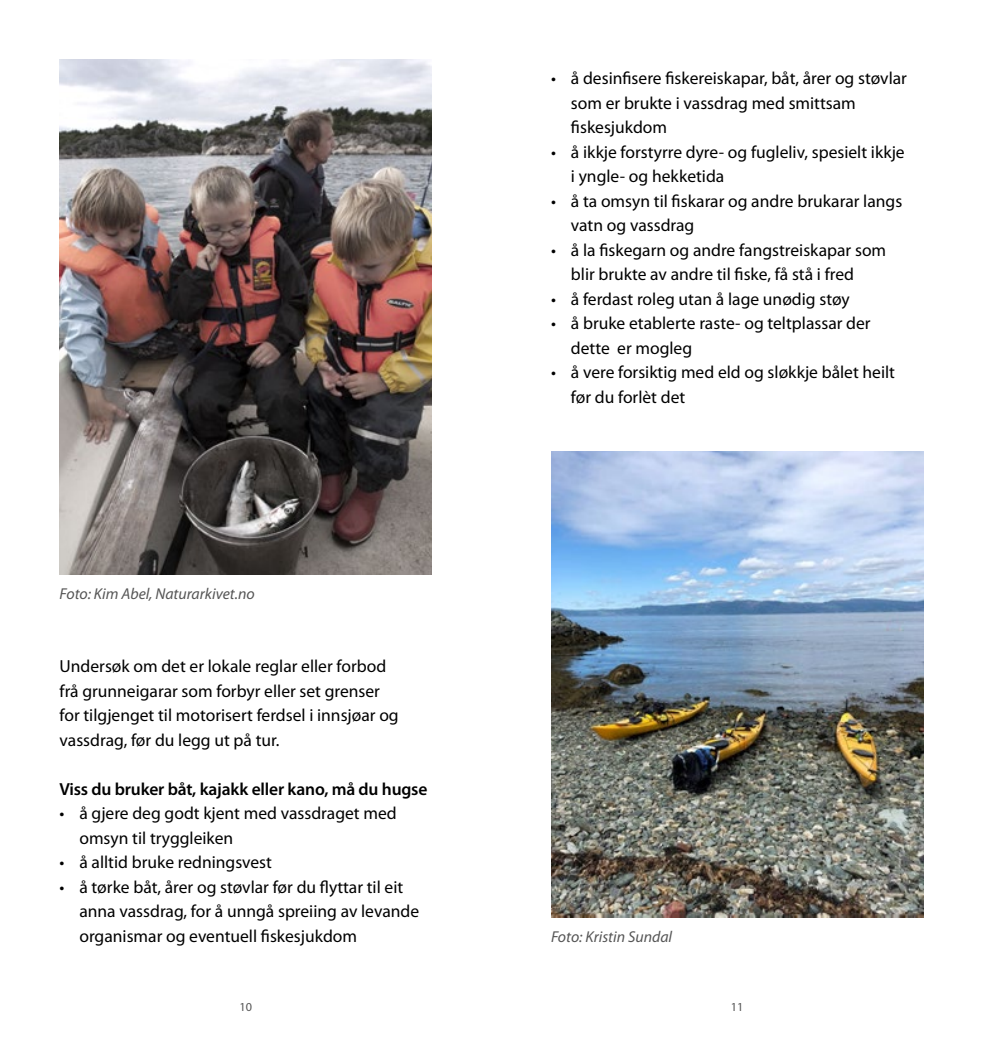
<style>
.page{position:relative;width:983px;height:1042px;background:#fff}
.page>*{position:absolute;margin:0;border:0;box-sizing:border-box;transform-origin:0 0}
.t1{font:17.5px/24.5px "Myriad Pro";color:#000}
.t2{font:600 17.5px "Myriad Pro";letter-spacing:-.01em;color:#000}
.t3{font:italic 15.75px "Myriad Pro";color:#555}
.t4{font:12.25px "Myriad Pro";color:#555}
</style>
<div class="page">
<img style="left:60px;top:60px;width:372px;height:514px">
<img style="left:551px;top:452px;width:372px;height:465px">
<p class="t3" style="left:60px;top:585px;width:197px">Foto: Kim Abel, Naturarkivet.no</p>
<p class="t1" style="left:60px;top:654px;width:340px">Undersøk om det er lokale reglar eller forbod frå grunneigarar som forbyr eller set grenser for tilgjenget til motorisert ferdsel i innsjøar og vassdrag, før du legg ut på tur.</p>
<p class="t2" style="left:60px;top:779px;width:369px">Viss du bruker båt, kajakk eller kano, må du hugse</p>
<p class="t1" style="left:79px;top:801px;width:319px;text-indent:-20px">• å gjere deg godt kjent med vassdraget med omsyn til tryggleiken</p>
<p class="t1" style="left:60px;top:850px;width:214px">• å alltid bruke redningsvest</p>
<p class="t1" style="left:79px;top:875px;width:341px;text-indent:-20px">• å tørke båt, årer og støvlar før du flyttar til eit anna vassdrag, for å unngå spreiing av levande organismar og eventuell fiskesjukdom</p>
<p class="t1" style="left:570px;top:66px;width:337px;text-indent:-20px">• å desinfisere fiskereiskapar, båt, årer og støvlar som er brukte i vassdrag med smittsam fiskesjukdom</p>
<p class="t1" style="left:570px;top:140px;width:335px;text-indent:-20px">• å ikkje forstyrre dyre- og fugleliv, spesielt ikkje i yngle- og hekketida</p>
<p class="t1" style="left:570px;top:189px;width:333px;text-indent:-20px">• å ta omsyn til fiskarar og andre brukarar langs vatn og vassdrag</p>
<p class="t1" style="left:570px;top:238px;width:317px;text-indent:-20px">• å la fiskegarn og andre fangstreiskapar som blir brukte av andre til fiske, få stå i fred</p>
<p class="t1" style="left:551px;top:287px;width:300px">• å ferdast roleg utan å lage unødig støy</p>
<p class="t1" style="left:570px;top:311px;width:301px;text-indent:-20px">• å bruke etablerte raste- og teltplassar der dette er mogleg</p>
<p class="t1" style="left:570px;top:360px;width:325px;text-indent:-20px">• å vere forsiktig med eld og sløkkje bålet heilt før du forlèt det</p>
<p class="t3" style="left:551px;top:928px;width:123px">Foto: Kristin Sundal</p>
<p class="t4" style="left:239px;top:1000px;width:14px">10</p>
<p class="t4" style="left:730px;top:1000px;width:14px">11</p>
</div>
